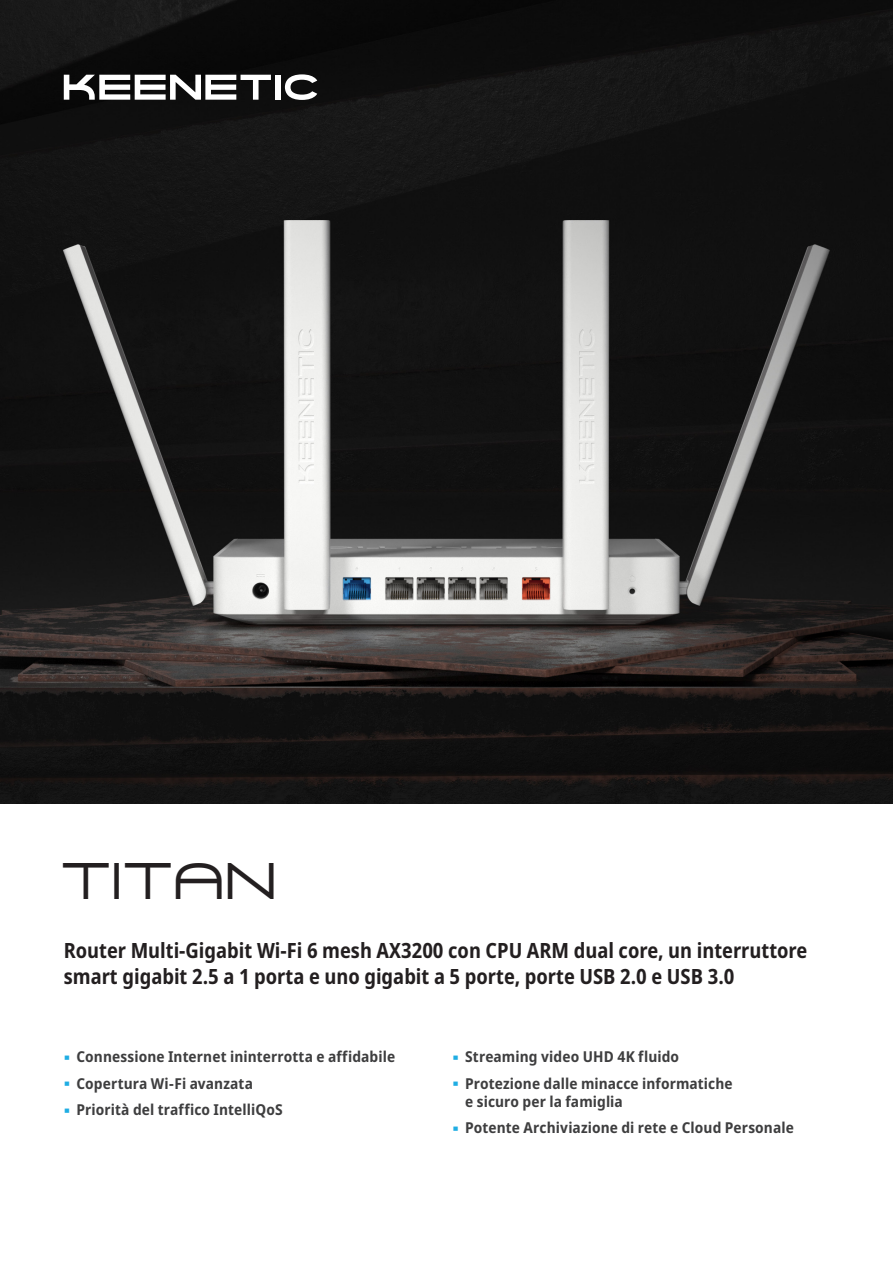
<style>
.page{position:relative;width:893px;height:1263px;background:#fff}
.page>*{position:absolute;margin:0;border:0;box-sizing:border-box;transform-origin:0 0}
.Model_Name{font:48px "KEENETICM";color:#231f20}
.Model_description{font:700 semi-condensed 21px/25.5px "Noto Sans";color:#231f20;scale:.95 1}
.t1{font:700 semi-condensed 15px/18px "Noto Sans";letter-spacing:.005em;color:#3e3e3f}
.s1{font-family:"Pragmatica TT";font-weight:400;font-stretch:normal;font-size:10.8px;color:#1fade3}
</style>
<div class="page">
<img style="left:0;top:0;width:893px;height:804px">
<div style="left:275px;top:75px;width:6px;height:25px;background:#fff"></div>
<svg style="left:64px;top:75px;width:207px;height:25px"></svg>
<svg style="left:285px;top:74px;width:32px;height:26px"></svg>
<p class="Model_Name" style="left:61px;top:850px;width:218px">TITAN</p>
<p class="Model_description" style="left:64px;top:938px;width:784px">Router Multi-Gigabit Wi-Fi 6 mesh AX3200 con CPU ARM dual core, un interruttore smart gigabit 2.5 a 1 porta e uno gigabit a 5 porte, porte USB 2.0 e USB 3.0</p>
<p class="t1" style="left:64px;top:1048px;width:333px"><span class="s1">Ӝ</span> Connessione Internet ininterrotta e affidabile</p>
<p class="t1" style="left:64px;top:1074px;width:191px"><span class="s1">Ӝ</span> Copertura Wi-Fi avanzata</p>
<p class="t1" style="left:64px;top:1101px;width:221px"><span class="s1">Ӝ</span> Priorità del traffico IntelliQoS</p>
<p class="t1" style="left:452px;top:1048px;width:228px"><span class="s1">Ӝ</span> Streaming video UHD 4K fluido</p>
<p class="t1" style="left:465px;top:1074px;width:269px;text-indent:-13px"><span class="s1">Ӝ</span> Protezione dalle minacce informatiche e sicuro per la famiglia</p>
<p class="t1" style="left:452px;top:1119px;width:343px"><span class="s1">Ӝ</span> Potente Archiviazione di rete e Cloud Personale</p>
</div>
